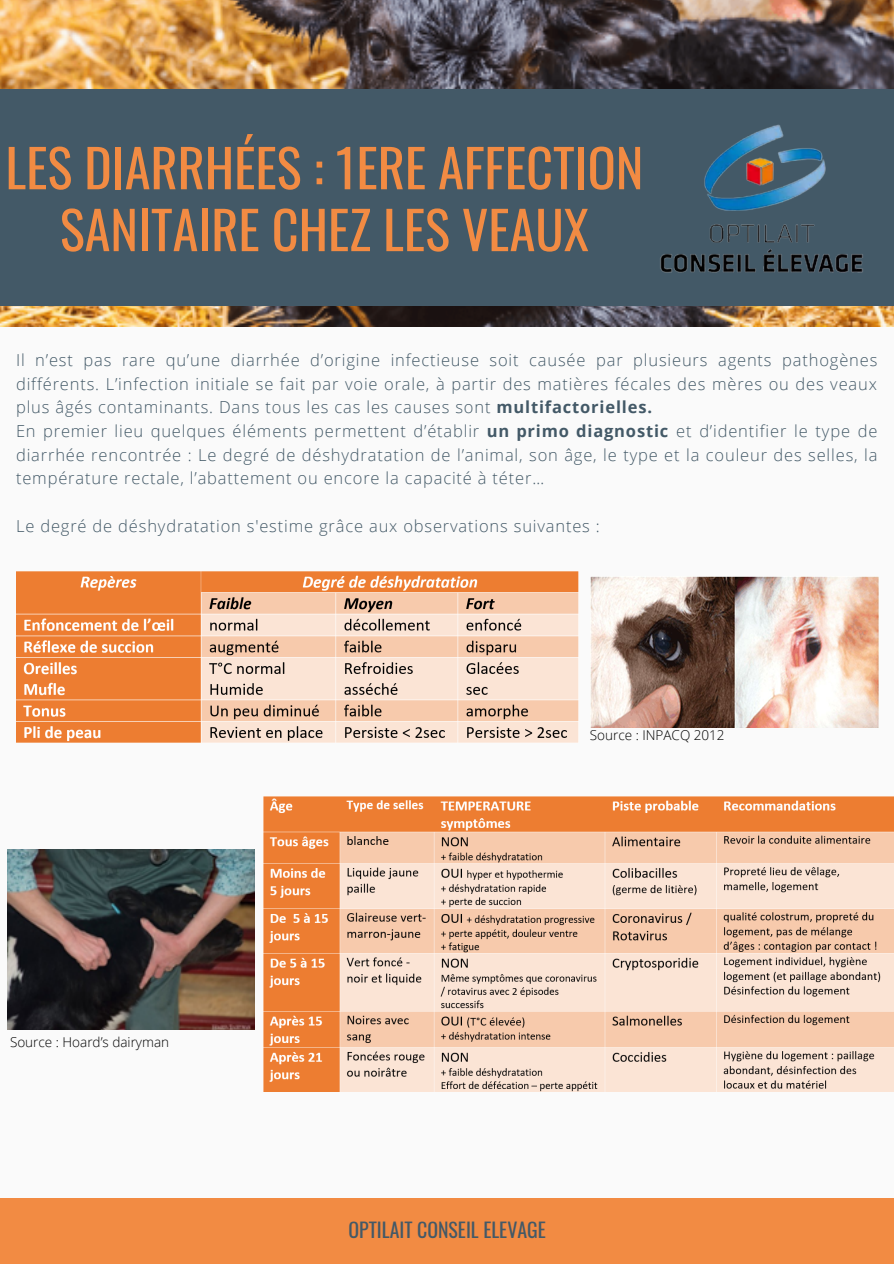
<style>
.page{position:relative;width:894px;height:1264px;background:#fff}
.page>*{position:absolute;margin:0;border:0;box-sizing:border-box;transform-origin:0 0}
.t1{font:52.2px/61.8px "Oswald";color:#f28b43;text-align:center}
.t2{font:19.8px "Oswald";color:#435967}
.t3{font:300 16.5px/23.7px "Open Sans";letter-spacing:.05em;color:#435967;text-align:justify}
.t4{font:300 13.5px "Open Sans";color:#000}
.s1{font-weight:700}
</style>
<div class="page">
<div style="left:0;top:0;width:893px;height:1263px;background:#fafafa"></div>
<img style="left:0;top:0;width:893px;height:327px">
<div style="left:0;top:89px;width:893px;height:217px;background:#435967"></div>
<div style="left:0;top:1198px;width:893px;height:65px;background:#f28b43"></div>
<img style="left:660px;top:124px;width:203px;height:149px">
<img style="left:8px;top:849px;width:246px;height:180px">
<img style="left:590px;top:577px;width:288px;height:151px">
<img style="left:16px;top:571px;width:562px;height:171px">
<img style="left:263px;top:796px;width:630px;height:295px">
<p class="t1" style="left:5px;top:135px;width:639px">LES DIARRHÉES : 1ERE AFFECTION<br>SANITAIRE CHEZ LES VEAUX</p>
<p class="t3" style="left:16px;top:348px;width:862px">Il n’est pas rare qu’une diarrhée d’origine infectieuse soit causée par plusieurs agents pathogènes différents. L’infection initiale se fait par voie orale, à partir des matières fécales des mères ou des veaux plus âgés contaminants. Dans tous les cas les causes sont <span class="s1">multifactorielles.</span></p>
<p class="t3" style="left:16px;top:419px;width:862px">En premier lieu quelques éléments permettent d’établir <span class="s1">un primo diagnostic</span> et d’identifier le type de diarrhée rencontrée : Le degré de déshydratation de l’animal, son âge, le type et la couleur des selles, la température rectale, l’abattement ou encore la capacité à téter…</p>
<p class="t3" style="left:16px;top:513px;width:585px">Le degré de déshydratation s'estime grâce aux observations suivantes :</p>
<p class="t4" style="left:10px;top:1032px;width:161px">Source : Hoard’s dairyman</p>
<p class="t4" style="left:589px;top:725px;width:136px">Source : INPACQ 2012</p>
<p class="t2" style="left:348px;top:1214px;width:199px">OPTILAIT CONSEIL ELEVAGE</p>
</div>
